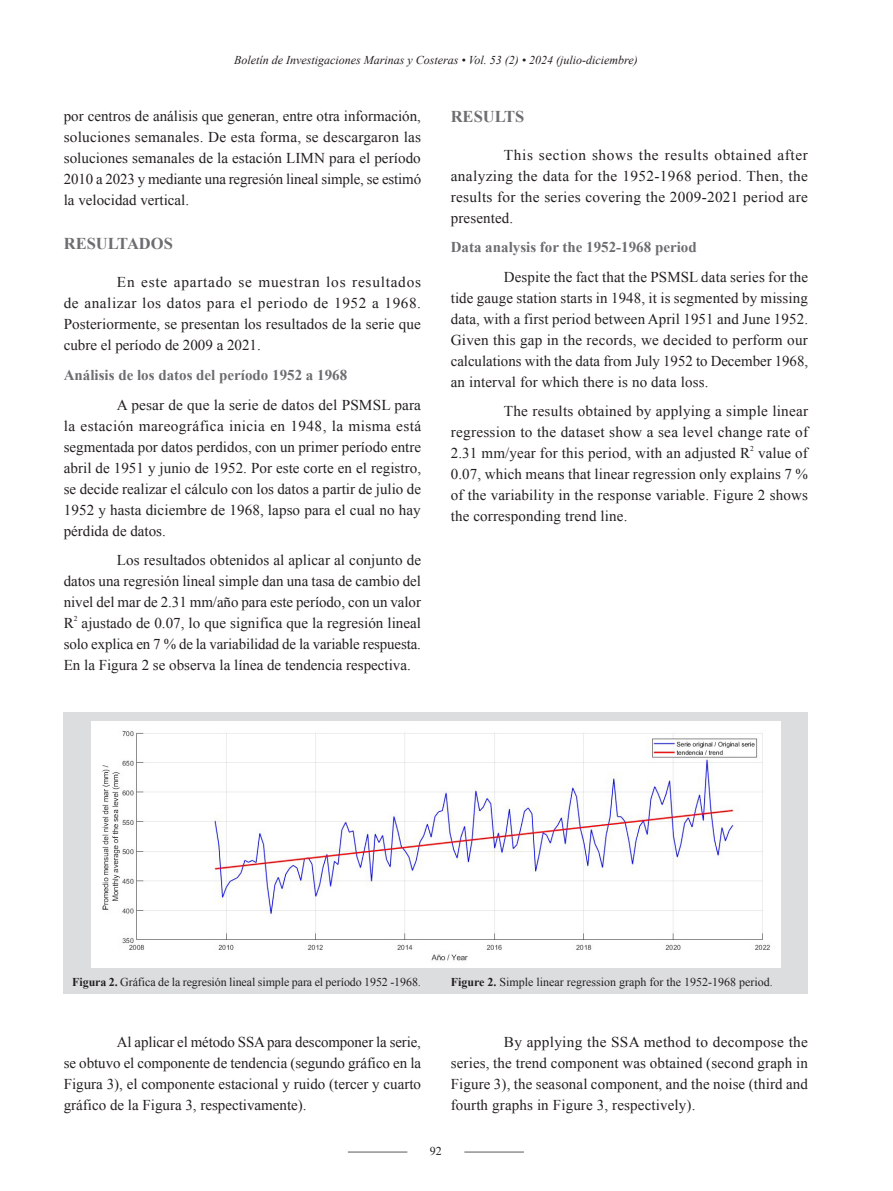
<style>
.page{position:relative;width:893px;height:1191px;background:#fff}
.page>*{position:absolute;margin:0;border:0;box-sizing:border-box;transform-origin:0 0}
.t1{font:700 16.5px "Times New Roman";color:#6c6d70}
.t2{font:15px/21px "Times New Roman";letter-spacing:.005em;color:#231f20;text-align:justify}
.t3{font:700 15px "Times New Roman";color:#6c6d70}
.t4{font:12px "Times New Roman";letter-spacing:-.005em;color:#231f20}
.t5{font:italic 12px "Times New Roman";color:#231f20}
.t6{font:7.5px "Times New Roman";color:#231f20}
.s1{font-weight:700}
</style>
<div class="page">
<hr style="left:348px;top:1151px;width:59px;height:1px;background:#6c6d70">
<hr style="left:464px;top:1151px;width:60px;height:1px;background:#6c6d70">
<div style="left:64px;top:712px;width:744px;height:282px;background:#dcdddf"></div>
<img style="left:91px;top:721px;width:689px;height:247px">
<p class="t5" style="left:234px;top:52px;width:405px">Boletín de Investigaciones Marinas y Costeras • Vol. 53 (2) • 2024 (julio-diciembre)</p>
<p class="t2" style="left:64px;top:105px;width:359px">por centros de análisis que generan, entre otra información, soluciones semanales. De esta forma, se descargaron las soluciones semanales de la estación LIMN para el período 2010 a 2023 y mediante una regresión lineal simple, se estimó la velocidad vertical.</p>
<p class="t1" style="left:64px;top:232px;width:111px">RESULTADOS</p>
<p class="t2" style="left:64px;top:272px;width:359px;text-indent:53px">En este apartado se muestran los resultados de analizar los datos para el periodo de 1952 a 1968.<br>Posteriormente, se presentan los resultados de la serie que cubre el período de 2009 a 2021.</p>
<p class="t3" style="left:64px;top:364px;width:285px">Análisis de los datos del período 1952 a 1968</p>
<p class="t2" style="left:64px;top:394px;width:359px;text-indent:53px">A pesar de que la serie de datos del PSMSL para la estación mareográfica inicia en 1948, la misma está segmentada por datos perdidos, con un primer período entre abril de 1951 y junio de 1952. Por este corte en el registro, se decide realizar el cálculo con los datos a partir de julio de 1952 y hasta diciembre de 1968, lapso para el cual no hay pérdida de datos.</p>
<p class="t2" style="left:64px;top:549px;width:359px;text-indent:53px">Los resultados obtenidos al aplicar al conjunto de datos una regresión lineal simple dan una tasa de cambio del nivel del mar de 2.31 mm/año para este período, con un valor R</p>
<p class="t6" style="left:74px;top:613px;width:5px">2</p>
<p class="t2" style="left:64px;top:612px;width:359px;text-indent:18px">ajustado de 0.07, lo que significa que la regresión lineal solo explica en 7 % de la variabilidad de la variable respuesta.<br>En la Figura 2 se observa la línea de tendencia respectiva.</p>
<p class="t1" style="left:451px;top:105px;width:75px">RESULTS</p>
<p class="t2" style="left:451px;top:144px;width:359px;text-indent:53px">This section shows the results obtained after analyzing the data for the 1952-1968 period. Then, the results for the series covering the 2009-2021 period are presented.</p>
<p class="t3" style="left:451px;top:237px;width:247px">Data analysis for the 1952-1968 period</p>
<p class="t2" style="left:451px;top:266px;width:359px;text-indent:53px">Despite the fact that the PSMSL data series for the tide gauge station starts in 1948, it is segmented by missing data, with a first period between April 1951 and June 1952.<br>Given this gap in the records, we decided to perform our calculations with the data from July 1952 to December 1968, an interval for which there is no data loss.</p>
<p class="t2" style="left:451px;top:400px;width:359px;text-indent:53px">The results obtained by applying a simple linear regression to the dataset show a sea level change rate of 2.31 mm/year for this period, with an adjusted R</p>
<p class="t6" style="left:750px;top:443px;width:5px">2</p>
<p class="t2" style="left:451px;top:442px;width:359px;text-indent:307px">value of 0.07, which means that linear regression only explains 7 % of the variability in the response variable. Figure 2 shows the corresponding trend line.</p>
<p class="t4" style="left:72px;top:973px;width:350px"><span class="s1">Figura 2.</span> Gráfica de la regresión lineal simple para el período 1952 -1968.</p>
<p class="t4" style="left:451px;top:973px;width:324px"><span class="s1">Figure 2.</span> Simple linear regression graph for the 1952-1968 period.</p>
<p class="t2" style="left:64px;top:1031px;width:359px;text-indent:53px">Al aplicar el método SSA para descomponer la serie, se obtuvo el componente de tendencia (segundo gráfico en la Figura 3), el componente estacional y ruido (tercer y cuarto gráfico de la Figura 3, respectivamente).</p>
<p class="t2" style="left:451px;top:1031px;width:359px;text-indent:53px">By applying the SSA method to decompose the series, the trend component was obtained (second graph in Figure 3), the seasonal component, and the noise (third and fourth graphs in Figure 3, respectively).</p>
<p class="t4" style="left:430px;top:1143px;width:13px">92</p>
</div>
